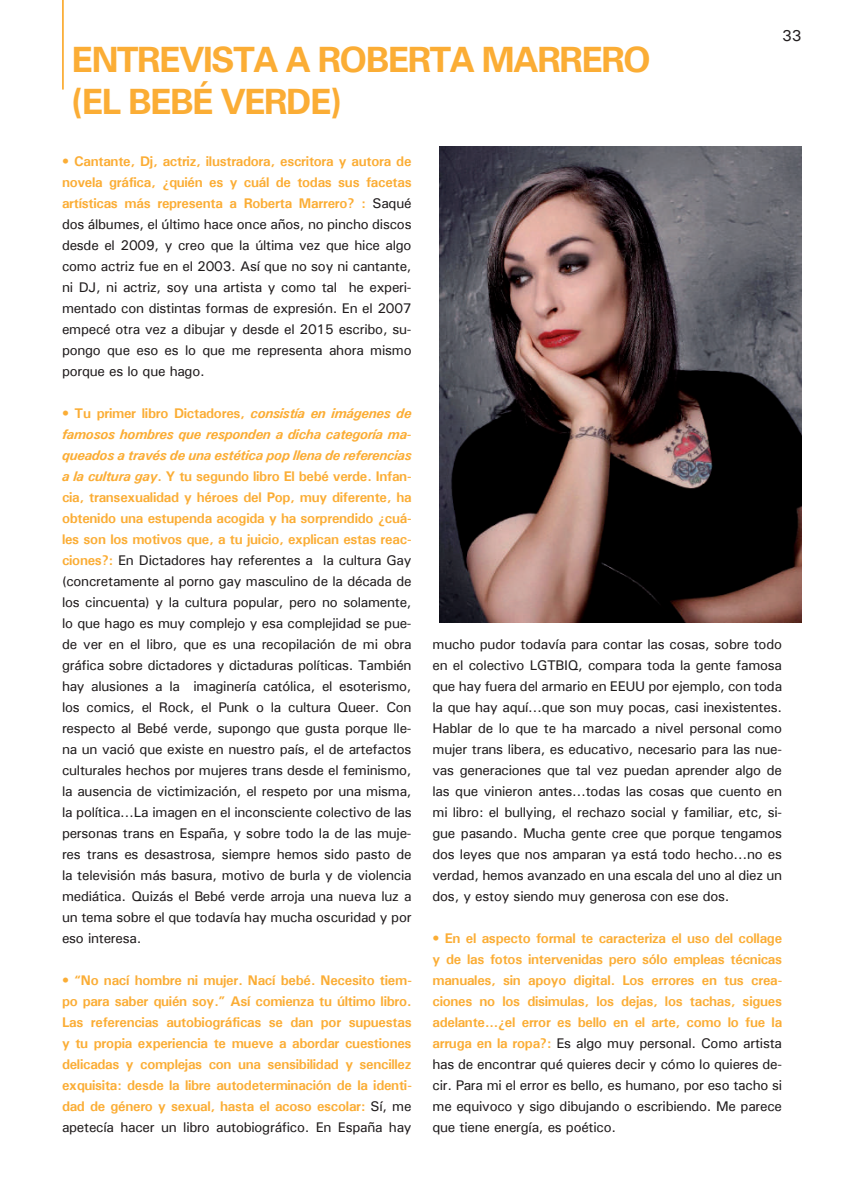
<style>
.page{position:relative;width:844px;height:1191px;background:#fff}
.page>*{position:absolute;margin:0;border:0;box-sizing:border-box;transform-origin:0 0}
.t1{font:700 35px "Univers";letter-spacing:-.04em;color:#fbad35}
.t2{font:500 15.75px "Univers";color:#231f20}
.t3{font:500 14px/21px "Univers";letter-spacing:-.02em;color:#201c1d;text-align:justify}
.t4{font:700 14px/21px "Univers";letter-spacing:-.02em;color:#fbad35;text-align:justify}
.s1{font-weight:700;color:#fbad35}
.s2{color:#231f20}
.s3{font-weight:700;font-style:italic;color:#fbad35}
.s4{font-weight:500;color:#201c1d}
</style>
<div class="page">
<hr style="left:62px;top:0;width:2px;height:90px;background:#fbad35">
<img style="left:439px;top:146px;width:362px;height:477px">
<h1 class="t1" style="left:71px;top:38px;width:86px">ENTREVI</h1>
<h1 class="t1" style="left:211px;top:38px;width:325px">STA A ROBERTA MARRER</h1>
<h1 class="t1" style="left:623px;top:38px;width:29px">O</h1>
<h1 class="t1" style="left:71px;top:80px;width:272px">(EL BEBÉ VERDE)</h1>
<p class="t2" style="left:781px;top:26px;width:21px">33</p>
<p class="t3" style="left:62px;top:150px;width:351px"><span class="s1">• Cantante, Dj, actriz, ilustradora, escritora y autora de novela gráfica, ¿quién es y cuál de todas sus facetas artísticas más representa a Roberta Marrero? :</span> Saqué dos álbumes, el último hace once años, no pincho discos desde el 2009, y creo que la última vez que hice algo como actriz fue en el 2003. Así que no soy ni cantante, ni DJ, ni actriz, soy una artista y como tal he experi&shy;mentado con distintas formas de expresión. En el 2007 empecé otra vez a <span class="s2">dibujar</span> y desde el 2015 escribo, su&shy;pongo que eso es lo que me representa ahora mismo porque es lo que hago.</p>
<p class="t3" style="left:62px;top:402px;width:351px"><span class="s1">• Tu primer libro Dictadores,</span> <span class="s3">consistía en imágenes de famosos hombres que responden a dicha categoría ma&shy;queados a través de una estética pop llena de referencias a la cultura gay</span><span class="s1">. Y tu segundo libro El bebé verde. Infan&shy;cia, transexualidad y héroes del Pop, muy diferente, ha obtenido una estupenda acogida y ha sorprendido ¿cuá&shy;les son los motivos que, a tu juicio, explican estas reac&shy;ciones?:</span> En Dictadores hay referentes a la cultura Gay (concretamente al porno gay masculino de la década de los cincuenta) y la cultura popular, pero no solamente, lo que hago es muy complejo y esa complejidad se pue&shy;de ver en el libro, que es una recopilación de mi obra gráfica sobre dictadores y dictaduras políticas. También hay alusiones a la imaginería católica, el esoterismo, los comics, el Rock, el Punk o la cultura Queer. Con respecto al Bebé verde, supongo que gusta porque lle&shy;na un vació que existe en nuestro país, el de artefactos culturales hechos por mujeres trans desde el feminismo, la ausencia de victimización, el respeto por una misma, la política…La imagen en el inconsciente colectivo de las personas trans en España, y sobre todo la de las muje&shy;res trans es desastrosa, siempre hemos sido pasto de la televisión más basura, motivo de burla y de violencia mediática. Quizás el Bebé verde arroja una nueva luz a un tema sobre el que todavía hay mucha oscuridad y por eso interesa.</p>
<p class="t4" style="left:62px;top:969px;width:351px">• “No nací hombre ni mujer. Nací bebé. Necesito tiem&shy;po para saber quién soy.” Así comienza tu último libro.<br>Las referencias autobiográficas se dan por supuestas y tu propia experiencia te mueve a abordar cuestiones delicadas y complejas con una sensibilidad y sencillez exquisita: desde la libre autodeterminación de la identi&shy;dad de género y sexual, hasta el acoso escolar: <span class="s4">Sí, me apetecía hacer un libro autobiográfico. En España hay</span></p>
<p class="t3" style="left:432px;top:633px;width:351px">mucho pudor todavía para contar las cosas, sobre todo en el colectivo LGTBIQ, compara toda la gente famosa que hay fuera del armario en EEUU por ejemplo, con toda la que hay aquí…que son muy pocas, casi inexistentes.<br>Hablar de lo que te ha marcado a nivel personal como mujer trans libera, es educativo, necesario para las nue&shy;vas generaciones que tal vez puedan aprender algo de las que vinieron antes…todas las cosas que cuento en mi libro: el bullying, el rechazo social y familiar, etc, si&shy;gue pasando. Mucha gente cree que porque tengamos dos leyes que nos amparan ya está todo hecho…no es verdad, hemos avanzado en una escala del uno al diez un dos, y estoy siendo muy generosa con ese dos.</p>
<p class="t4" style="left:432px;top:927px;width:351px">• En el aspecto formal te caracteriza el uso del collage y de las fotos intervenidas pero sólo empleas técnicas manuales, sin apoyo digital. Los errores en tus crea&shy;ciones no los disimulas, los dejas, los tachas, sigues adelante...¿el error es bello en el arte, como lo fue la arruga en la ropa?: <span class="s4">Es algo muy personal. Como artista has de encontrar qué quieres decir y cómo lo quieres de&shy;cir. Para mi el error es bello, es humano, por eso tacho si me equivoco y sigo dibujando o escribiendo. Me parece que tiene energía, es poético.</span></p>
</div>
